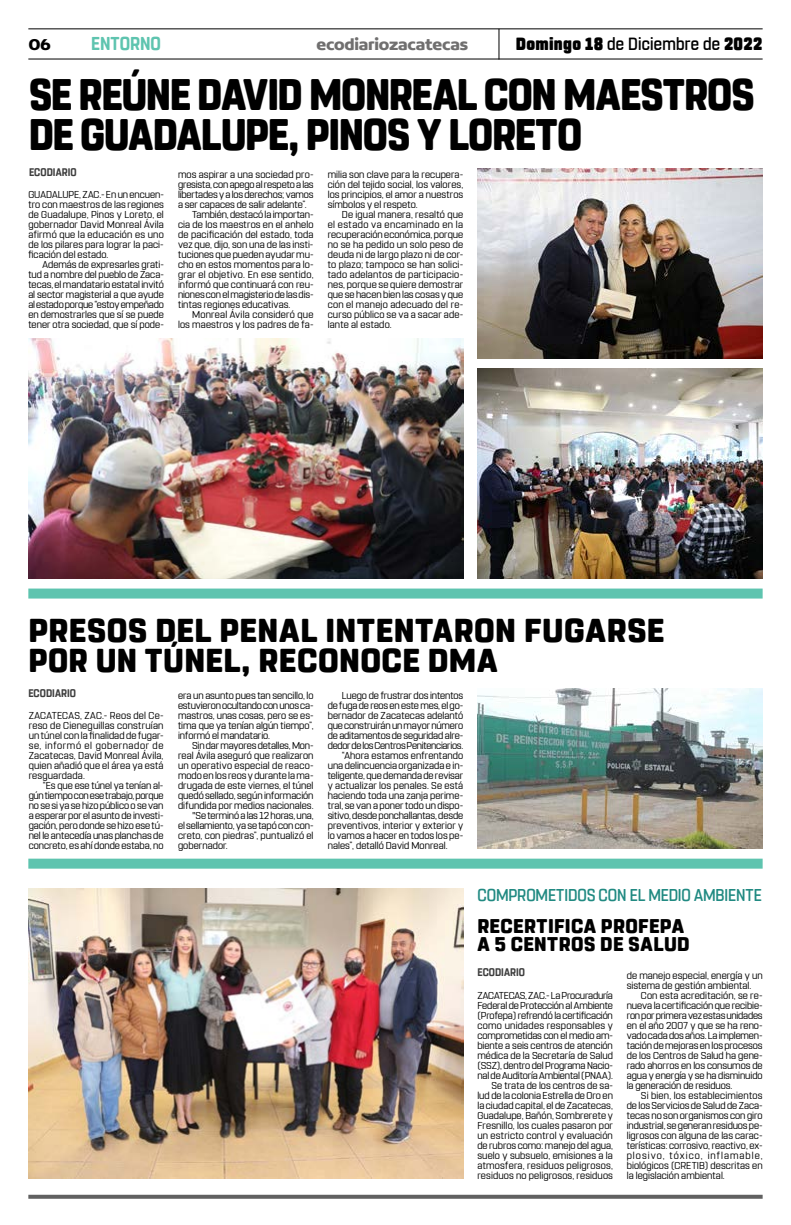
<style>
.page{position:relative;width:791px;height:1225px;background:#fff}
.page>*{position:absolute;margin:0;border:0;box-sizing:border-box;transform-origin:0 0}
.t1{font:800 44px/40px "Rohn Rounded";letter-spacing:-.03em;color:#000;scale:.91 1}
.t2{font:800 33px/30px "Rohn Rounded";letter-spacing:.015em;color:#000}
.t3{font:800 19.8px/18px "Rohn Rounded";letter-spacing:.02em;color:#000}
.t4{font:700 18.6px "Rohn Rounded";letter-spacing:-.005em;color:#5ec4af;scale:.91 1}
.t5{font:900 17.6px "Rohn Rounded";letter-spacing:.015em;color:#000;scale:.91 1}
.t6{font:500 17px "Rohn Rounded";letter-spacing:-.005em;color:#218a82;scale:.91 1}
.t7{font:700 16.9px "Concord";letter-spacing:-.01em;color:#706f6f}
.t8{font:700 16.9px "Concord";color:#000}
.t9{font:700 11px "Rohn Rounded";letter-spacing:.005em;color:#3d3d3d;scale:.91 1}
.t10{font:10px/10px "Rohn Rounded";letter-spacing:.005em;color:#000;text-align:justify}
.t11{font:10px "Rohn Rounded";letter-spacing:-.015em;color:#000}
.t12{font:10px "Rohn Rounded";letter-spacing:-.03em;color:#000}
.t13{font:10px "Rohn Rounded";letter-spacing:.03em;color:#000}
.s1{font-weight:500}
</style>
<div class="page">
<svg style="left:28px;top:1194px;width:735px;height:4px;background:#7f7f7f"></svg>
<hr style="left:28px;top:28px;width:735px;height:1px;background:#000">
<hr style="left:28px;top:59px;width:735px;height:1px;background:#000">
<hr style="left:498px;top:29px;width:1px;height:31px;background:#000">
<div style="left:28px;top:858px;width:735px;height:10px;background:#5ec4af"></div>
<div style="left:28px;top:588px;width:735px;height:10px;background:#5ec4af"></div>
<img style="left:28px;top:888px;width:435px;height:290px">
<img style="left:477px;top:688px;width:286px;height:160px">
<img style="left:28px;top:338px;width:435px;height:240px">
<img style="left:477px;top:168px;width:286px;height:190px">
<img style="left:477px;top:368px;width:285px;height:210px">
<h3 class="t8" style="left:28px;top:34px;width:24px">06</h3>
<h3 class="t4" style="left:91px;top:32px;width:78px">ENTORNO</h3>
<h3 class="t7" style="left:316px;top:34px;width:153px">ecodiariozacatecas</h3>
<h3 class="t5" style="left:516px;top:33px;width:272px">Domingo 18 <span class="s1">de Diciembre de</span> 2022</h3>
<h1 class="t1" style="left:29px;top:75px;width:799px">SE REÚNE DAVID MONREAL CON MAESTROS<br>DE GUADALUPE, PINOS Y LORETO</h1>
<p class="t10" style="left:28px;top:190px;width:137px">GUADALUPE, ZAC.- En un encuen&shy;tro con maestros de las regiones de Guadalupe, Pinos y Loreto, el gobernador David Monreal Ávila afirmó que la educación es uno de los pilares para lograr la paci&shy;ficación del estado.</p>
<p class="t10" style="left:28px;top:260px;width:137px;text-indent:14px">Además de expresarles grati&shy;tud a nombre del pueblo de Zaca&shy;tecas, el mandatario estatal invitó al sector magisterial a que ayude al estado porque “estoy empeñado en demostrarles que sí se puede tener otra sociedad, que sí pode-</p>
<p class="t9" style="left:29px;top:166px;width:54px">ECODIARIO</p>
<p class="t10" style="left:178px;top:170px;width:137px">mos aspirar a una sociedad pro-</p>
<p class="t11" style="left:178px;top:179px;width:137px">gresista, con apego al respeto a las</p>
<p class="t11" style="left:178px;top:189px;width:137px">libertades y a los derechos; vamos</p>
<p class="t10" style="left:178px;top:200px;width:130px">a ser capaces de salir adelante”.</p>
<p class="t10" style="left:192px;top:210px;width:123px">También, destacó la importan-</p>
<p class="t10" style="left:178px;top:220px;width:137px">cia de los maestros en el anhelo</p>
<p class="t10" style="left:178px;top:230px;width:137px">de pacificación del estado, toda</p>
<p class="t10" style="left:178px;top:240px;width:137px">vez que, dijo, son una de las insti-</p>
<p class="t10" style="left:178px;top:250px;width:137px">tuciones que pueden ayudar mu-</p>
<p class="t10" style="left:178px;top:260px;width:137px">cho en estos momentos para lo-</p>
<p class="t13" style="left:178px;top:269px;width:137px">grar el objetivo. En ese sentido,</p>
<p class="t10" style="left:178px;top:280px;width:137px">informó que continuará con reu-</p>
<p class="t11" style="left:178px;top:289px;width:137px">niones con el magisterio de las dis-</p>
<p class="t10" style="left:178px;top:300px;width:114px">tintas regiones educativas.</p>
<p class="t10" style="left:192px;top:310px;width:123px">Monreal Ávila consideró que</p>
<p class="t10" style="left:178px;top:320px;width:137px">los maestros y los padres de fa-</p>
<p class="t10" style="left:328px;top:170px;width:137px">milia son clave para la recupera&shy;ción del tejido social, los valores, los principios, el amor a nuestros símbolos y el respeto.</p>
<p class="t10" style="left:328px;top:210px;width:137px;text-indent:14px">De igual manera, resaltó que el estado va encaminado en la recuperación económica, porque no se ha pedido un solo peso de deuda ni de largo plazo ni de cor&shy;to plazo; tampoco se han solici&shy;tado adelantos de participacio&shy;nes, porque se quiere demostrar que se hacen bien las cosas y que con el manejo adecuado del re&shy;curso público se va a sacar ade&shy;lante al estado.</p>
<h2 class="t2" style="left:28px;top:616px;width:638px">PRESOS DEL PENAL INTENTARON FUGARSE<br>POR UN TÚNEL, RECONOCE DMA</h2>
<p class="t10" style="left:29px;top:710px;width:136px">ZACATECAS, ZAC.- Reos del Ce&shy;reso de Cieneguillas construían un túnel con la finalidad de fugar&shy;se, informó el gobernador de Zacatecas, David Monreal Ávila, quien añadió que el área ya está resguardada.</p>
<p class="t10" style="left:29px;top:780px;width:136px;text-indent:14px">“Es que ese túnel ya tenían al&shy;gún tiempo con ese trabajo, porque no se si ya se hizo público o se van a esperar por el asunto de investi&shy;gación, pero donde se hizo ese tú&shy;nel le antecedía unas planchas de concreto, es ahí donde estaba, no</p>
<p class="t9" style="left:28px;top:686px;width:54px">ECODIARIO</p>
<p class="t10" style="left:178px;top:690px;width:137px">era un asunto pues tan sencillo, lo estuvieron ocultando con unos ca&shy;mastros, unas cosas, pero se es&shy;tima que ya tenían algún tiempo”, informó el mandatario.</p>
<p class="t11" style="left:192px;top:739px;width:123px">Sin dar mayores detalles, Mon-</p>
<p class="t10" style="left:178px;top:750px;width:137px">real Ávila aseguró que realizaron</p>
<p class="t10" style="left:178px;top:760px;width:137px">un operativo especial de reaco-</p>
<p class="t10" style="left:178px;top:770px;width:137px">modo en los reos y durante la ma-</p>
<p class="t10" style="left:178px;top:780px;width:137px">drugada de este viernes, el túnel</p>
<p class="t10" style="left:178px;top:790px;width:137px">quedó sellado, según información</p>
<p class="t10" style="left:178px;top:800px;width:137px">difundida por medios nacionales.</p>
<p class="t11" style="left:192px;top:809px;width:123px">"Se terminó a las 12 horas, una,</p>
<p class="t10" style="left:178px;top:820px;width:137px">el sellamiento, ya se tapó con con-</p>
<p class="t10" style="left:178px;top:830px;width:137px">creto, con piedras”, puntualizó el</p>
<p class="t10" style="left:178px;top:840px;width:51px">gobernador.</p>
<p class="t10" style="left:342px;top:690px;width:123px">Luego de frustrar dos intentos</p>
<p class="t11" style="left:328px;top:699px;width:137px">de fuga de reos en este mes, el go-</p>
<p class="t10" style="left:328px;top:710px;width:137px">bernador de Zacatecas adelantó</p>
<p class="t11" style="left:328px;top:719px;width:137px">que construirán un mayor número</p>
<p class="t11" style="left:328px;top:729px;width:137px">de aditamentos de seguridad alre-</p>
<p class="t12" style="left:328px;top:739px;width:137px">dedor de los Centros Penitenciarios.</p>
<p class="t10" style="left:342px;top:750px;width:123px">“Ahora estamos enfrentando</p>
<p class="t10" style="left:328px;top:760px;width:137px">una delincuencia organizada e in-</p>
<p class="t10" style="left:328px;top:770px;width:137px">teligente, que demanda de revisar</p>
<p class="t10" style="left:328px;top:780px;width:137px">y actualizar los penales. Se está</p>
<p class="t10" style="left:328px;top:790px;width:137px">haciendo toda una zanja perime-</p>
<p class="t10" style="left:328px;top:800px;width:137px">tral, se van a poner todo un dispo-</p>
<p class="t10" style="left:328px;top:810px;width:137px">sitivo, desde ponchallantas, desde</p>
<p class="t10" style="left:328px;top:820px;width:137px">preventivos, interior y exterior y</p>
<p class="t10" style="left:328px;top:830px;width:137px">lo vamos a hacer en todos los pe-</p>
<p class="t10" style="left:328px;top:840px;width:121px">nales”, detalló David Monreal.</p>
<h3 class="t6" style="left:477px;top:885px;width:314px">COMPROMETIDOS CON EL MEDIO AMBIENTE</h3>
<h3 class="t3" style="left:477px;top:917px;width:214px">RECERTIFICA PROFEPA<br>A 5 CENTROS DE SALUD</h3>
<p class="t9" style="left:477px;top:966px;width:54px">ECODIARIO</p>
<p class="t10" style="left:627px;top:970px;width:137px">de manejo especial, energía y un sistema de gestión ambiental.</p>
<p class="t10" style="left:627px;top:990px;width:137px;text-indent:14px">Con esta acreditación, se re&shy;nueva la certificación que recibie&shy;ron por primera vez estas unidades en el año 2007 y que se ha reno&shy;vado cada dos años. La implemen&shy;tación de mejoras en los procesos de los Centros de Salud ha gene&shy;rado ahorros en los consumos de agua y energía y se ha disminuido la generación de residuos.</p>
<p class="t10" style="left:627px;top:1090px;width:137px;text-indent:14px">Si bien, los establecimientos de los Servicios de Salud de Zaca&shy;tecas no son organismos con giro industrial, se generan residuos pe&shy;ligrosos con alguna de las carac&shy;terísticas: corrosivo, reactivo, ex&shy;plosivo, tóxico, inflamable, biológicos (CRETIB) descritas en la legislación ambiental.</p>
<p class="t10" style="left:477px;top:990px;width:137px;text-align:right">ZACATECAS, ZAC.- La Procuraduría Federal de Protección al Ambiente (Profepa) refrendó la certificación como unidades responsables y comprometidas con el medio am&shy;biente a seis centros de atención médica de la Secretaría de Salud (SSZ), dentro del Programa Nacio&shy;nal de Auditoría Ambiental (PNAA).<br>Se trata de los centros de sa&shy;lud de la colonia Estrella de Oro en la ciudad capital, el de Zacatecas, Guadalupe, Bañón, Sombrerete y Fresnillo, los cuales pasaron por un estricto control y evaluación de rubros como: manejo del agua, suelo y subsuelo, emisiones a la atmosfera, residuos peligrosos, residuos no peligrosos, residuos</p>
</div>
